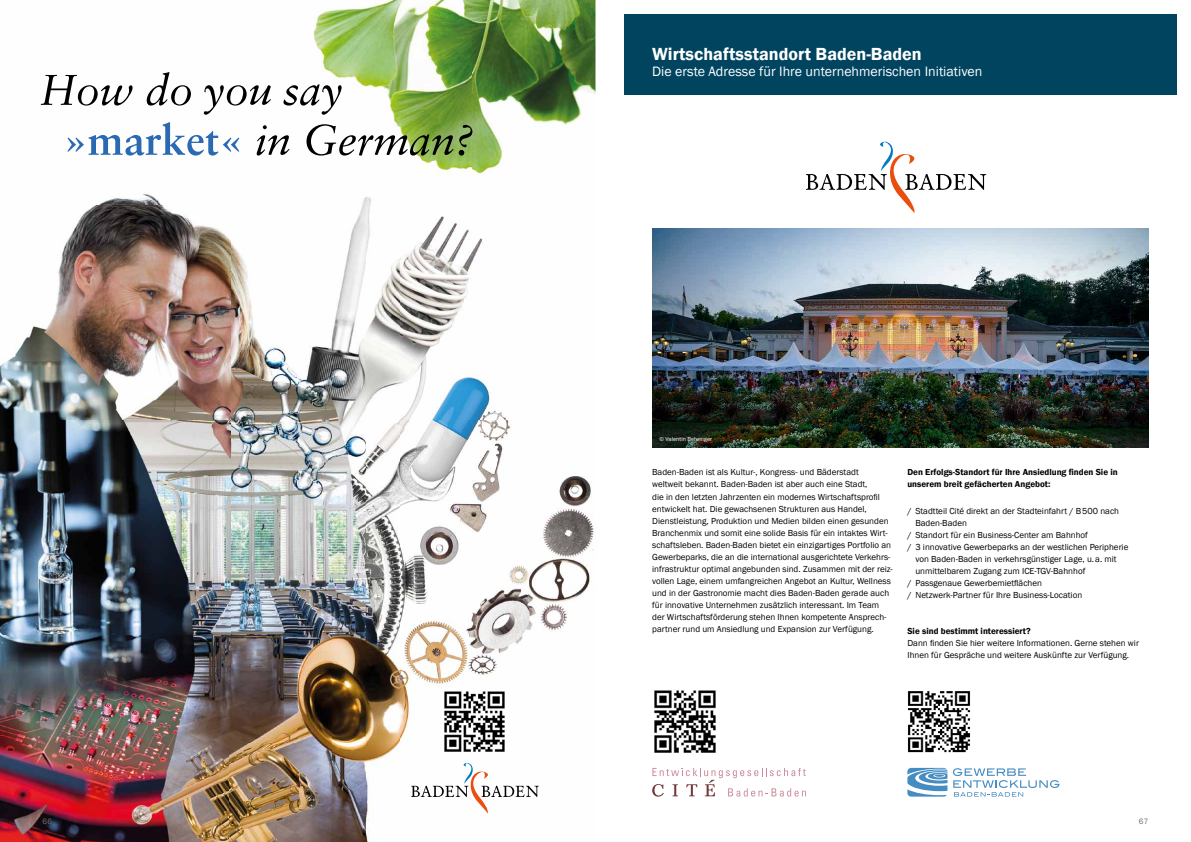
<style>
.page{position:relative;width:1191px;height:842px;background:#fff}
.page>*{position:absolute;margin:0;border:0;box-sizing:border-box;transform-origin:0 0}
.t1{font:600 18px "Franklin Gothic";color:#fff}
.t2{font:14px "Franklin Gothic";color:#fff}
.Fließtext{font:9px/12px "Franklin Gothic";color:#000}
.Fließtext_fett{font:600 9px "Franklin Gothic";color:#000}
.t3{font:8px "Franklin Gothic";color:#706f6f}
.Fließtext-2{font:6px "Franklin Gothic";color:#fff}
</style>
<div class="page">
<div style="left:624px;top:14px;width:552px;height:81px;background:#004460"></div>
<img style="left:0;top:104px;width:298px;height:738px">
<img style="left:298px;top:341px;width:34px;height:501px">
<img style="left:332px;top:197px;width:34px;height:645px">
<img style="left:366px;top:197px;width:34px;height:645px">
<img style="left:400px;top:216px;width:194px;height:598px">
<img style="left:273px;top:0;width:199px;height:124px">
<img style="left:472px;top:0;width:123px;height:176px">
<img style="left:418px;top:156px;width:54px;height:5px">
<img style="left:423px;top:161px;width:49px;height:14px">
<svg style="left:257px;top:124px;width:215px;height:32px"></svg>
<svg style="left:67px;top:122px;width:172px;height:34px"></svg>
<svg style="left:41px;top:72px;width:300px;height:43px"></svg>
<img style="left:443px;top:689px;width:64px;height:64px">
<svg style="left:411px;top:763px;width:128px;height:50px"></svg>
<img style="left:908px;top:691px;width:62px;height:62px">
<img style="left:654px;top:690px;width:62px;height:63px">
<img style="left:652px;top:228px;width:496px;height:220px">
<svg style="left:806px;top:142px;width:180px;height:71px"></svg>
<svg style="left:652px;top:768px;width:154px;height:29px"></svg>
<svg style="left:907px;top:768px;width:40px;height:29px"></svg>
<svg style="left:953px;top:768px;width:106px;height:29px"></svg>
<h1 class="t1" style="left:652px;top:42px;width:271px">Wirtschaftsstandort Baden-Baden</h1>
<h2 class="t2" style="left:652px;top:62px;width:332px">Die erste Adresse für Ihre unternehmerischen Initiativen</h2>
<p class="Fließtext-2" style="left:659px;top:435px;width:54px">© Valentin Behringer</p>
<p class="Fließtext" style="left:652px;top:467px;width:208px">Baden-Baden ist als Kultur-, Kongress- und Bäderstadt</p>
<p class="Fließtext" style="left:652px;top:479px;width:217px">weltweit bekannt. Baden-Baden ist aber auch eine Stadt,</p>
<p class="Fließtext" style="left:652px;top:491px;width:242px">die in den letzten Jahrzenten ein modernes Wirtschaftsprofil entwickelt hat. Die gewachsenen Strukturen aus Handel, Dienstleistung, Produktion und Medien bilden einen gesunden Branchenmix und somit eine solide Basis für ein intaktes Wirt&shy;schaftsleben. Baden-Baden bietet ein einzigartiges Portfolio an Gewerbeparks, die an die international ausgerichtete Verkehrs&shy;infrastruktur optimal angebunden sind. Zusammen mit der reiz&shy;vollen Lage, einem umfangreichen Angebot an Kultur, Wellness und in der Gastronomie macht dies Baden-Baden gerade auch für innovative Unternehmen zusätzlich interessant. Im Team der Wirtschaftsförderung stehen Ihnen kompetente Ansprech&shy;partner rund um Ansiedlung und Expansion zur Verfügung.</p>
<p class="Fließtext_fett" style="left:907px;top:467px;width:212px">Den Erfolgs-Standort für Ihre Ansiedlung finden Sie in</p>
<p class="Fließtext_fett" style="left:907px;top:479px;width:144px">unserem breit gefächerten Angebot:</p>
<p class="Fließtext" style="left:907px;top:505px;width:213px">/ Stadtteil Cité direkt an der Stadteinfahrt / B500 nach</p>
<p class="Fließtext" style="left:915px;top:517px;width:53px">Baden-Baden</p>
<p class="Fließtext" style="left:907px;top:529px;width:182px">/ Standort für ein Business-Center am Bahnhof</p>
<p class="Fließtext" style="left:907px;top:541px;width:222px">/ 3 innovative Gewerbeparks an der westlichen Peripherie</p>
<p class="Fließtext" style="left:915px;top:553px;width:203px">von Baden-Baden in verkehrsgünstiger Lage, u.a. mit</p>
<p class="Fließtext" style="left:915px;top:565px;width:171px">unmittelbarem Zugang zum ICE-TGV-Bahnhof</p>
<p class="Fließtext" style="left:907px;top:577px;width:136px">/ Passgenaue Gewerbemietflächen</p>
<p class="Fließtext" style="left:907px;top:589px;width:176px">/ Netzwerk-Partner für Ihre Business-Location</p>
<p class="Fließtext_fett" style="left:907px;top:625px;width:125px">Sie sind bestimmt interessiert?</p>
<p class="Fließtext" style="left:907px;top:637px;width:233px">Dann finden Sie hier weitere Informationen. Gerne stehen wir<br>Ihnen für Gespräche und weitere Auskünfte zur Verfügung.</p>
<p class="t3" style="left:43px;top:817px;width:11px">66</p>
<p class="t3" style="left:1138px;top:817px;width:11px">67</p>
</div>
